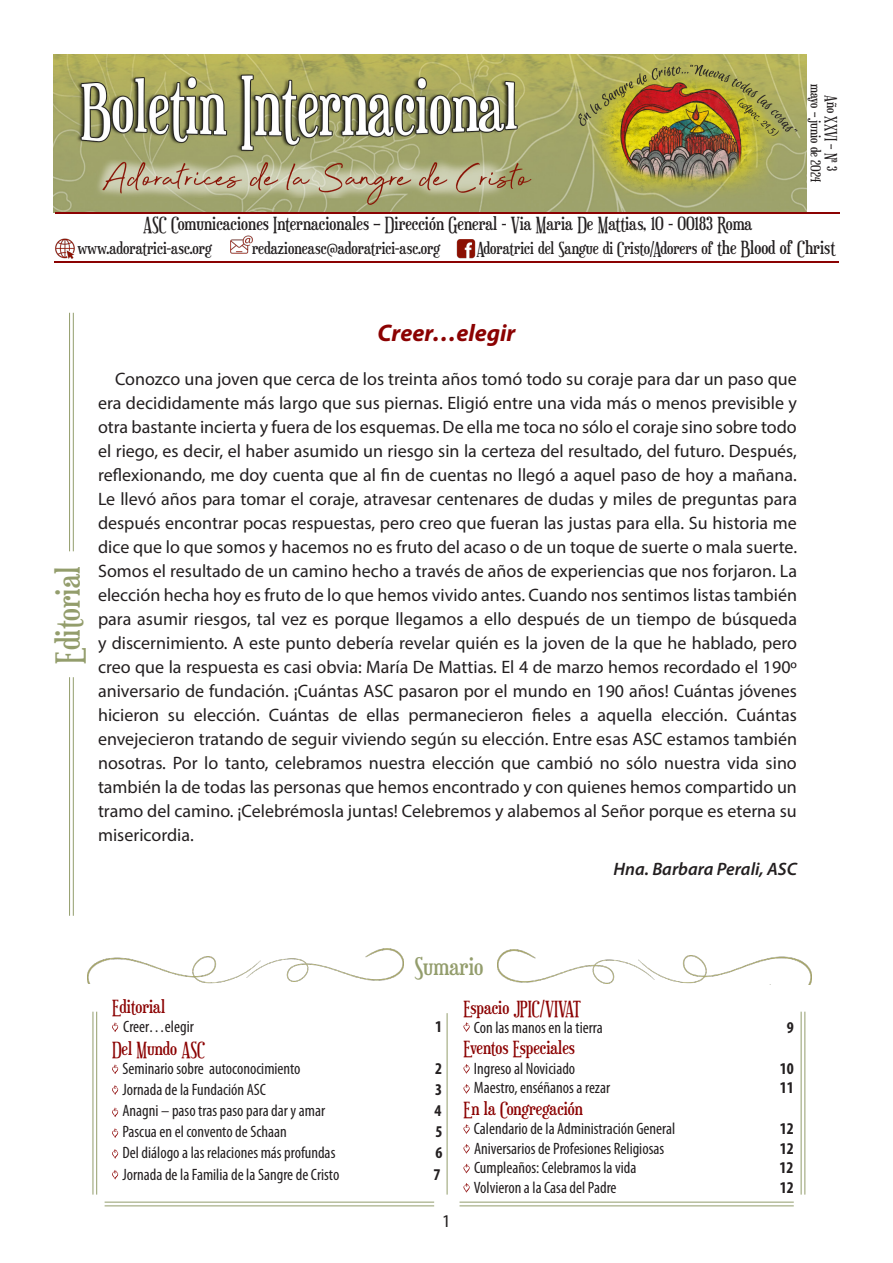
<style>
.page{position:relative;width:893px;height:1263px;background:#fff}
.page>*{position:absolute;margin:0;border:0;box-sizing:border-box;transform-origin:0 0}
.t1{font:33px "Euphorigenic";color:#939d6c}
.t2{font:italic 700 24px "Myriad Pro";color:#8b0202}
.t3{font:24px "Euphorigenic";color:#939d6c}
.t4{font:18px/24px "Myriad Pro";color:#231f20;text-align:justify}
.t5{font:18px "Euphorigenic";color:#231f20}
.t6{font:18px "Euphorigenic";color:#8b0202}
.t7{font:italic 600 18px "Myriad Pro";color:#231f20}
.t8{font:condensed 16.5px "Myriad Pro";color:#231f20}
.t9{font:16.5px "Euphorigenic";color:#231f20}
.t10{font:700 condensed 16.5px "Myriad Pro";color:#231f20}
.t11{font:13.5px "Euphorigenic";color:#231f20}
.s1{font-size:18px}
</style>
<div class="page">
<hr style="left:54px;top:261px;width:785px;height:1px;background:#8b0202">
<hr style="left:447px;top:1013px;width:1px;height:181px;background:#939d6c">
<img style="left:87px;top:957px;width:160px;height:26px">
<img style="left:655px;top:955px;width:157px;height:29px">
<img style="left:247px;top:948px;width:157px;height:34px">
<img style="left:497px;top:950px;width:158px;height:33px">
<hr style="left:96px;top:1012px;width:1px;height:182px;background:#939d6c">
<hr style="left:93px;top:1012px;width:1px;height:182px;background:#939d6c">
<hr style="left:804px;top:1012px;width:1px;height:182px;background:#939d6c">
<hr style="left:801px;top:1012px;width:1px;height:182px;background:#939d6c">
<hr style="left:105px;top:1205px;width:329px;height:1px;background:#939d6c">
<hr style="left:105px;top:1202px;width:329px;height:1px;background:#939d6c">
<hr style="left:459px;top:1205px;width:335px;height:1px;background:#939d6c">
<hr style="left:459px;top:1202px;width:335px;height:1px;background:#939d6c">
<svg style="left:112px;top:1022px;width:7px;height:10px"></svg>
<svg style="left:112px;top:1064px;width:7px;height:10px"></svg>
<svg style="left:112px;top:1107px;width:7px;height:10px"></svg>
<svg style="left:112px;top:1128px;width:7px;height:10px"></svg>
<svg style="left:112px;top:1149px;width:7px;height:10px"></svg>
<svg style="left:463px;top:1124px;width:7px;height:10px"></svg>
<svg style="left:463px;top:1144px;width:7px;height:9px"></svg>
<svg style="left:463px;top:1163px;width:7px;height:10px"></svg>
<hr style="left:73px;top:677px;width:1px;height:239px;background:#939d6c">
<hr style="left:69px;top:677px;width:1px;height:239px;background:#939d6c">
<hr style="left:73px;top:313px;width:1px;height:238px;background:#939d6c">
<hr style="left:69px;top:313px;width:1px;height:238px;background:#939d6c">
<svg style="left:112px;top:1085px;width:7px;height:10px"></svg>
<svg style="left:463px;top:1064px;width:7px;height:10px"></svg>
<svg style="left:463px;top:1084px;width:7px;height:10px"></svg>
<svg style="left:463px;top:1022px;width:7px;height:10px"></svg>
<svg style="left:112px;top:1170px;width:7px;height:9px"></svg>
<svg style="left:463px;top:1183px;width:7px;height:9px"></svg>
<img style="left:54px;top:54px;width:752px;height:159px">
<img style="left:456px;top:239px;width:20px;height:19px">
<img style="left:230px;top:235px;width:23px;height:19px">
<img style="left:55px;top:238px;width:20px;height:21px">
<hr style="left:55px;top:212px;width:785px;height:1px;background:#8b0202">
<p class="t11" style="left:824px;top:84px;width:100px;rotate:90deg">mayo – junio de 2024</p>
<p class="t11" style="left:840px;top:95px;width:78px;rotate:90deg">Año XXVI – Nº 3</p>
<p class="t5" style="left:143px;top:212px;width:611px">ASC Comunicaciones Internacionales – Dirección General - Via Maria De Mattias, 10 - 00183 Roma</p>
<p class="t9" style="left:77px;top:238px;width:136px">www.adoratrici-asc.org</p>
<p class="t9" style="left:252px;top:238px;width:190px">redazioneasc@adoratrici-asc.org</p>
<p class="t9" style="left:476px;top:238px;width:360px">Adoratrici del Sangue di Cristo/Adorers of <span class="s1">the Blood of Christ</span></p>
<p class="t1" style="left:48px;top:664px;width:99px;rotate:-90deg">Editorial</p>
<p class="t2" style="left:377px;top:318px;width:139px">Creer…elegir</p>
<p class="t4" style="left:98px;top:366px;width:701px;text-indent:17px">Conozco una joven que cerca de los treinta años tomó todo su coraje para dar un paso que era decididamente más largo que sus piernas. Eligió entre una vida más o menos previsible y otra bastante incierta y fuera de los esquemas. De ella me toca no sólo el coraje sino sobre todo el riego, es decir, el haber asumido un riesgo sin la certeza del resultado, del futuro. Después, reflexionando, me doy cuenta que al fin de cuentas no llegó a aquel paso de hoy a mañana.<br>Le llevó años para tomar el coraje, atravesar centenares de dudas y miles de preguntas para después encontrar pocas respuestas, pero creo que fueran las justas para ella. Su historia me dice que lo que somos y hacemos no es fruto del acaso o de un toque de suerte o mala suerte.<br>Somos el resultado de un camino hecho a través de años de experiencias que nos forjaron. La elección hecha hoy es fruto de lo que hemos vivido antes. Cuando nos sentimos listas también para asumir riesgos, tal vez es porque llegamos a ello después de un tiempo de búsqueda y discernimiento. A este punto debería revelar quién es la joven de la que he hablado, pero creo que la respuesta es casi obvia: María De Mattias. El 4 de marzo hemos recordado el 190º aniversario de fundación. ¡Cuántas ASC pasaron por el mundo en 190 años! Cuántas jóvenes hicieron su elección. Cuántas de ellas permanecieron fieles a aquella elección. Cuántas envejecieron tratando de seguir viviendo según su elección. Entre esas ASC estamos también nosotras. Por lo tanto, celebramos nuestra elección que cambió no sólo nuestra vida sino también la de todas las personas que hemos encontrado y con quienes hemos compartido un tramo del camino. ¡Celebrémosla juntas! Celebremos y alabemos al Señor porque es eterna su misericordia.</p>
<p class="t7" style="left:613px;top:857px;width:185px">Hna. Barbara Perali, ASC</p>
<p class="t3" style="left:414px;top:952px;width:71px">Sumario</p>
<p class="t6" style="left:112px;top:995px;width:55px">Editorial</p>
<p class="t8" style="left:123px;top:1018px;width:72px">Creer…elegir</p>
<p class="t10" style="left:435px;top:1016px;width:9px">1</p>
<p class="t6" style="left:112px;top:1037px;width:95px">Del Mundo ASC</p>
<p class="t8" style="left:122px;top:1060px;width:180px">Seminario sobre autoconocimiento</p>
<p class="t10" style="left:435px;top:1058px;width:9px">2</p>
<p class="t8" style="left:122px;top:1081px;width:145px">Jornada de la Fundación ASC</p>
<p class="t10" style="left:435px;top:1079px;width:9px">3</p>
<p class="t8" style="left:122px;top:1102px;width:204px">Anagni – paso tras paso para dar y amar</p>
<p class="t10" style="left:434px;top:1100px;width:9px">4</p>
<p class="t8" style="left:122px;top:1123px;width:166px">Pascua en el convento de Schaan</p>
<p class="t10" style="left:435px;top:1121px;width:9px">5</p>
<p class="t8" style="left:122px;top:1144px;width:215px">Del diálogo a las relaciones más profundas</p>
<p class="t10" style="left:435px;top:1142px;width:9px">6</p>
<p class="t8" style="left:122px;top:1165px;width:218px">Jornada de la Familia de la Sangre de Cristo</p>
<p class="t10" style="left:434px;top:1164px;width:9px">7</p>
<p class="t4" style="left:442px;top:1208px;width:11px">1</p>
<p class="t6" style="left:463px;top:996px;width:119px">Espacio JPIC/VIVAT</p>
<p class="t8" style="left:474px;top:1019px;width:130px">Con las manos en la tierra</p>
<p class="t10" style="left:787px;top:1017px;width:9px">9</p>
<p class="t6" style="left:463px;top:1037px;width:113px">Eventos Especiales</p>
<p class="t8" style="left:474px;top:1059px;width:103px">Ingreso al Noviciado</p>
<p class="t10" style="left:780px;top:1058px;width:16px">10</p>
<p class="t8" style="left:474px;top:1079px;width:138px">Maestro, enséñanos a rezar</p>
<p class="t10" style="left:780px;top:1077px;width:16px">11</p>
<p class="t6" style="left:463px;top:1097px;width:121px">En la Congregación</p>
<p class="t8" style="left:474px;top:1120px;width:203px">Calendario de la Administración General</p>
<p class="t10" style="left:780px;top:1118px;width:16px">12</p>
<p class="t8" style="left:474px;top:1139px;width:192px">Aniversarios de Profesiones Religiosas</p>
<p class="t10" style="left:780px;top:1138px;width:16px">12</p>
<p class="t8" style="left:474px;top:1159px;width:164px">Cumpleaños: Celebramos la vida</p>
<p class="t10" style="left:779px;top:1157px;width:16px">12</p>
<p class="t8" style="left:474px;top:1178px;width:144px">Volvieron a la Casa del Padre</p>
<p class="t10" style="left:780px;top:1177px;width:16px">12</p>
</div>
